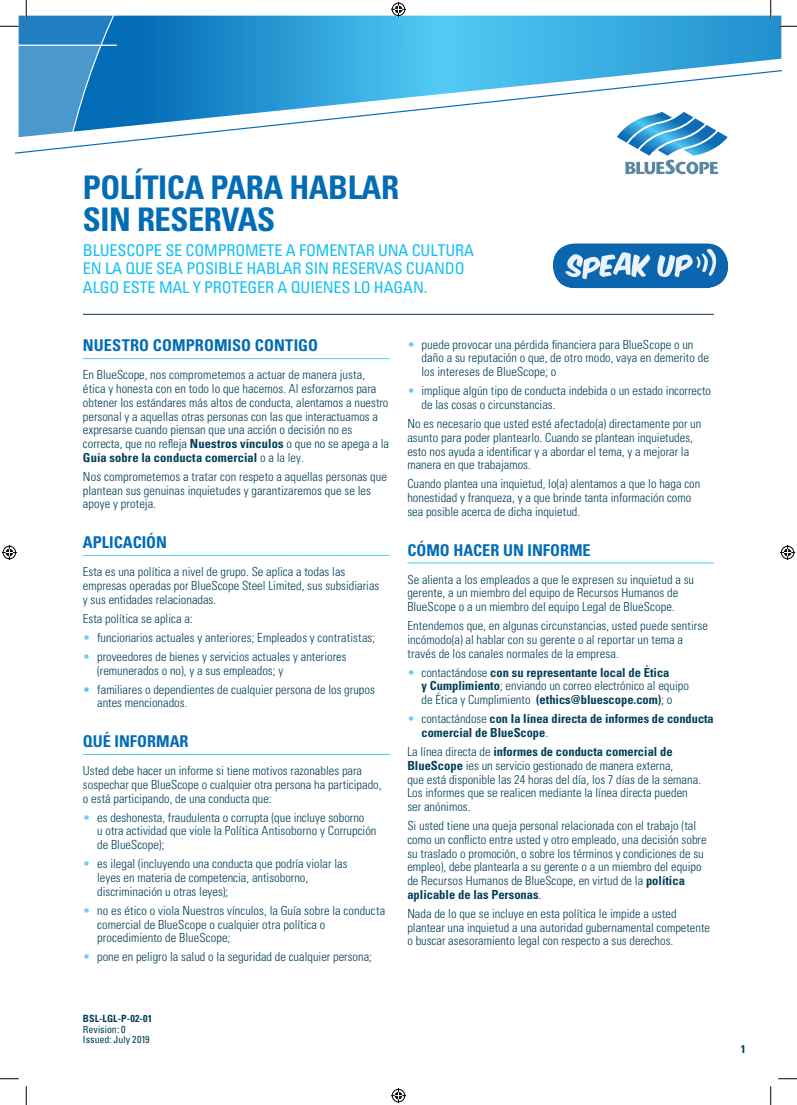
<style>
.page{position:relative;width:797px;height:1105px;background:#fff}
.page>*{position:absolute;margin:0;border:0;box-sizing:border-box;transform-origin:0 0}
.t1{font:700 condensed 32.5px/32.5px "Univers LT Std";letter-spacing:-.015em;color:#026cb6}
.t2{font:condensed 16.25px/18.8px "Univers";letter-spacing:-.01em;color:#15c0f2}
.t3{font:700 condensed 16.25px "Univers LT Std";color:#026cb6}
.t4{font:300 condensed 12.5px/13.8px "Univers LT Std";color:#004058}
.t5{font:700 condensed 12.5px/13.8px "Univers LT Std";color:#004058}
.t6{font:700 condensed 11.25px "Univers LT Std";color:#004058}
.t7{font:condensed 10px/10.6px "Univers";color:#004058}
.t8{font:700 condensed 10px "Univers LT Std";letter-spacing:.01em;color:#004058}
.s1{font-weight:700}
.s2{color:#6bcff6}
.s3{color:#52caf5}
.s4{font-weight:300;color:#6bcff6}
.s5{font-weight:300}
</style>
<div class="page">
<svg style="left:181px;top:16px;width:600px;height:25px;background:#35a7dd"></svg>
<svg style="left:166px;top:41px;width:615px;height:97px"></svg>
<svg style="left:616px;top:112px;width:111px;height:62px"></svg>
<img style="left:553px;top:243px;width:176px;height:46px">
<hr style="left:83px;top:358px;width:306px;height:1px;background:#4ecaf4">
<hr style="left:83px;top:555px;width:306px;height:1px;background:#4ecaf4">
<hr style="left:83px;top:754px;width:306px;height:1px;background:#4ecaf4">
<hr style="left:407px;top:563px;width:307px;height:1px;background:#4ecaf4">
<hr style="left:83px;top:314px;width:631px;height:1px;background:#004058">
<svg style="left:778px;top:25px;width:19px;height:2px"></svg>
<svg style="left:0;top:1078px;width:19px;height:1px"></svg>
<svg style="left:778px;top:1078px;width:19px;height:1px"></svg>
<svg style="left:0;top:0;width:166px;height:154px"></svg>
<svg style="left:25px;top:1086px;width:2px;height:19px"></svg>
<svg style="left:770px;top:0;width:1px;height:19px"></svg>
<svg style="left:770px;top:1086px;width:1px;height:19px"></svg>
<svg style="left:391px;top:2px;width:15px;height:15px"></svg>
<svg style="left:391px;top:1088px;width:15px;height:15px"></svg>
<svg style="left:2px;top:545px;width:15px;height:15px"></svg>
<svg style="left:780px;top:545px;width:15px;height:15px"></svg>
<h1 class="t1" style="left:83px;top:171px;width:317px">POLÍTICA PARA HABLAR<br>SIN RESERVAS</h1>
<h2 class="t2" style="left:83px;top:240px;width:392px">BLUESCOPE SE COMPROMETE A FOMENTAR UNA CULTURA<br>EN LA QUE SEA POSIBLE HABLAR SIN RESERVAS CUANDO<br>ALGO ESTE MAL Y PROTEGER A QUIENES LO HAGAN.</h2>
<h2 class="t3" style="left:83px;top:336px;width:236px">NUESTRO COMPROMISO CONTIGO</h2>
<p class="t4" style="left:83px;top:368px;width:308px">En BlueScope, nos comprometemos a actuar de manera justa, ética y honesta con en todo lo que hacemos. Al esforzarnos para obtener los estándares más altos de conducta, alentamos a nuestro personal y a aquellas otras personas con las que interactuamos a expresarse cuando piensan que una acción o decisión no es correcta, que no refleja <span class="s1">Nuestros vínculos</span> o que no se apega a la <span class="s1">Guía sobre la conducta comercial</span> o a la ley.</p>
<p class="t4" style="left:83px;top:470px;width:305px">Nos comprometemos a tratar con respeto a aquellas personas que plantean sus genuinas inquietudes y garantizaremos que se les apoye y proteja.</p>
<h2 class="t3" style="left:83px;top:532px;width:85px">APLICACIÓN</h2>
<p class="t4" style="left:83px;top:565px;width:298px">Esta es una política a nivel de grupo. Se aplica a todas las empresas operadas por BlueScope Steel Limited, sus subsidiarias y sus entidades relacionadas.</p>
<p class="t4" style="left:83px;top:611px;width:111px">Esta política se aplica a:</p>
<p class="t4" style="left:83px;top:630px;width:294px"><span class="s2">•</span> funcionarios actuales y anteriores; Empleados y contratistas;</p>
<p class="t4" style="left:97px;top:649px;width:251px;text-indent:-14px"><span class="s2">•</span> proveedores de bienes y servicios actuales y anteriores (remunerados o no), y a sus empleados; y</p>
<p class="t4" style="left:97px;top:682px;width:279px;text-indent:-14px"><span class="s3">•</span> familiares o dependientes de cualquier persona de los grupos antes mencionados.</p>
<h2 class="t3" style="left:83px;top:731px;width:107px">QUÉ INFORMAR</h2>
<p class="t4" style="left:83px;top:764px;width:300px">Usted debe hacer un informe si tiene motivos razonables para sospechar que BlueScope o cualquier otra persona ha participado, o está participando, de una conducta que:</p>
<p class="t4" style="left:97px;top:810px;width:281px;text-indent:-14px"><span class="s2">•</span> es deshonesta, fraudulenta o corrupta (que incluye soborno<br>u otra actividad que viole la Política Antisoborno y Corrupción de BlueScope);</p>
<p class="t4" style="left:97px;top:857px;width:252px;text-indent:-14px"><span class="s2">•</span> es ilegal (incluyendo una conducta que podría violar las leyes en materia de competencia, antisoborno, discriminación u otras leyes);</p>
<p class="t4" style="left:97px;top:903px;width:290px;text-indent:-14px"><span class="s2">•</span> no es ético o viola Nuestros vínculos, la Guía sobre la conducta comercial de BlueScope o cualquier otra política o procedimiento de BlueScope;</p>
<p class="t4" style="left:83px;top:950px;width:290px"><span class="s2">•</span> pone en peligro la salud o la seguridad de cualquier persona;</p>
<p class="t4" style="left:421px;top:337px;width:289px;text-indent:-14px"><span class="s2">•</span> puede provocar una pérdida financiera para BlueScope o un daño a su reputación o que, de otro modo, vaya en demerito de los intereses de BlueScope; o</p>
<p class="t4" style="left:421px;top:384px;width:291px;text-indent:-14px"><span class="s2">•</span> implique algún tipo de conducta indebida o un estado incorrecto de las cosas o circunstancias.</p>
<p class="t4" style="left:407px;top:417px;width:295px">No es necesario que usted esté afectado(a) directamente por un asunto para poder plantearlo. Cuando se plantean inquietudes, esto nos ayuda a identificar y a abordar el tema, y a mejorar la manera en que trabajamos.</p>
<p class="t4" style="left:407px;top:477px;width:294px">Cuando plantea una inquietud, lo(a) alentamos a que lo haga con honestidad y franqueza, y a que brinde tanta información como sea posible acerca de dicha inquietud.</p>
<h2 class="t3" style="left:407px;top:540px;width:185px">CÓMO HACER UN INFORME</h2>
<p class="t4" style="left:407px;top:572px;width:288px">Se alienta a los empleados a que le expresen su inquietud a su gerente, a un miembro del equipo de Recursos Humanos de<br>BlueScope o a un miembro del equipo Legal de BlueScope.</p>
<p class="t4" style="left:407px;top:619px;width:302px">Entendemos que, en algunas circunstancias, usted puede sentirse incómodo(a) al hablar con su gerente o al reportar un tema a través de los canales normales de la empresa.</p>
<p class="t4" style="left:421px;top:665px;width:269px;text-indent:-14px"><span class="s2">•</span> contactándose <span class="s1">con su representante local de Ética<br>y Cumplimiento</span>; enviando un correo electrónico al equipo de Ética y Cumplimiento <span class="s1">(ethics@bluescope.com)</span>; o</p>
<p class="t5" style="left:421px;top:712px;width:294px;text-indent:-14px"><span class="s4">•</span> <span class="s5">contactándose</span> con la línea directa de informes de conducta comercial de BlueScope<span class="s5">.</span></p>
<p class="t4" style="left:407px;top:745px;width:295px">La línea directa de <span class="s1">informes de conducta comercial de BlueScope</span> ies un servicio gestionado de manera externa,<br>que está disponible las 24 horas del día, los 7 días de la semana.<br>Los informes que se realicen mediante la línea directa pueden ser anónimos.</p>
<p class="t4" style="left:407px;top:819px;width:301px">Si usted tiene una queja personal relacionada con el trabajo (tal como un conflicto entre usted y otro empleado, una decisión sobre su traslado o promoción, o sobre los términos y condiciones de su empleo), debe plantearla a su gerente o a un miembro del equipo de Recursos Humanos de BlueScope, en virtud de la <span class="s1">política aplicable de las Personas</span>.</p>
<p class="t4" style="left:407px;top:907px;width:304px">Nada de lo que se incluye en esta política le impide a usted plantear una inquietud a una autoridad gubernamental competente o buscar asesoramiento legal con respecto a sus derechos.</p>
<p class="t8" style="left:83px;top:1012px;width:71px">BSL-LGL-P-02-01</p>
<p class="t7" style="left:83px;top:1024px;width:68px">Revision: 0<br>Issued: July 2019</p>
<p class="t6" style="left:741px;top:1042px;width:6px">1</p>
</div>
